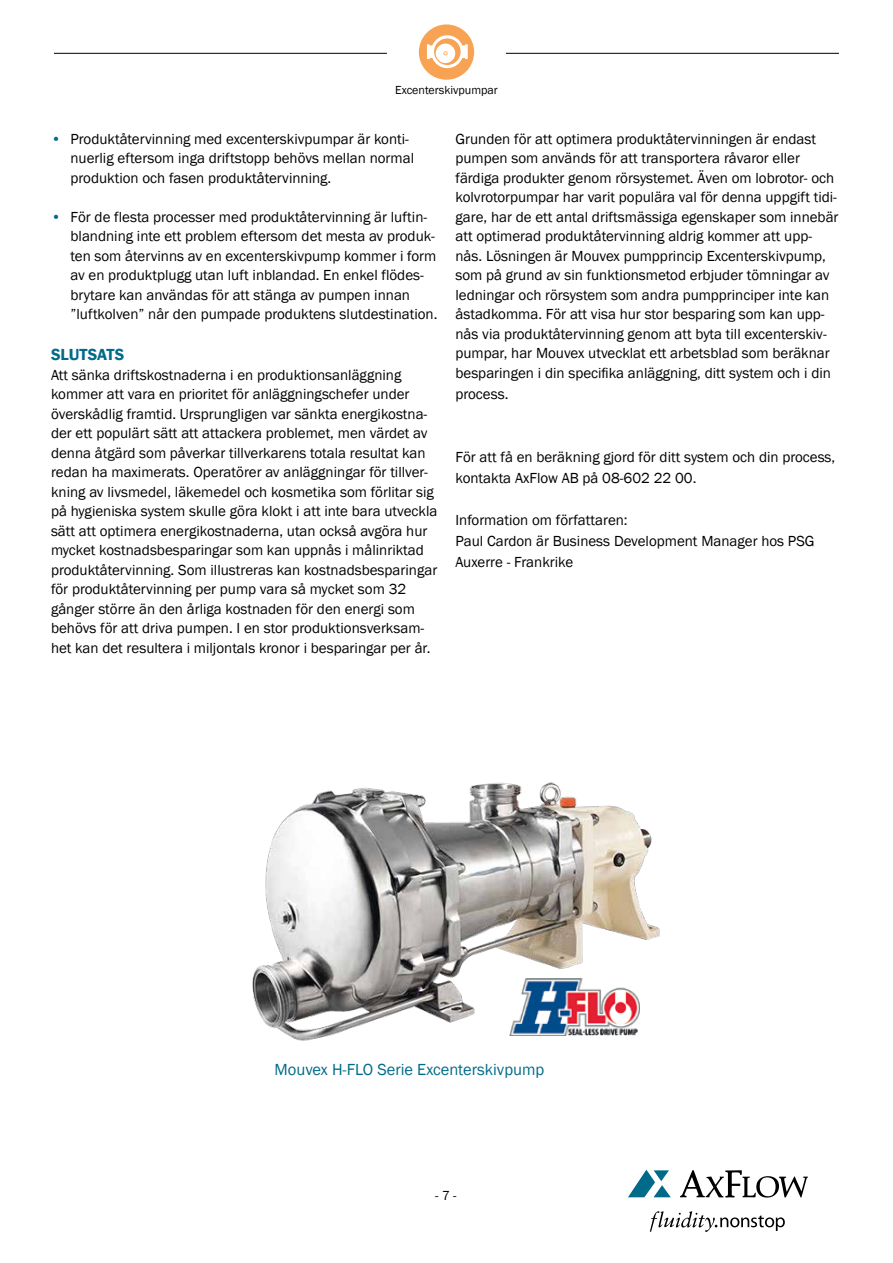
<style>
.page{position:relative;width:893px;height:1263px;background:#fff}
.page>*{position:absolute;margin:0;border:0;box-sizing:border-box;transform-origin:0 0}
.t1{font:16.5px "Franklin Gothic";color:#006b88}
.t2{font:600 16.5px "Franklin Gothic";color:#006b88}
.t3{font:15px/19.5px "Franklin Gothic";color:#000}
.t4{font:13.5px "Franklin Gothic";color:#000}
.t5{font:12px "Franklin Gothic";color:#000}
.s1{color:#006b88}
</style>
<div class="page">
<hr style="left:54px;top:53px;width:333px;height:1px;background:#000">
<hr style="left:506px;top:53px;width:333px;height:1px;background:#000">
<div style="left:419px;top:24px;width:55px;height:56px;background:#f8a354;border-radius:50%"></div>
<svg style="left:427px;top:35px;width:41px;height:33px"></svg>
<svg style="left:628px;top:1170px;width:43px;height:27px"></svg>
<svg style="left:680px;top:1170px;width:128px;height:28px"></svg>
<svg style="left:650px;top:1211px;width:135px;height:21px"></svg>
<img style="left:252px;top:782px;width:408px;height:259px">
<img style="left:509px;top:979px;width:130px;height:56px">
<p class="t5" style="left:395px;top:82px;width:104px">Excenterskivpumpar</p>
<p class="t3" style="left:71px;top:129px;width:345px;text-indent:-19px"><span class="s1">•</span> Produktåtervinning med excenterskivpumpar är konti&shy;nuerlig eftersom inga driftstopp behövs mellan normal produktion och fasen produktåtervinning.</p>
<p class="t3" style="left:70px;top:207px;width:368px;text-indent:-19px"><span class="s1">•</span> För de flesta processer med produktåtervinning är luftin&shy;blandning inte ett problem eftersom det mesta av produk&shy;ten som återvinns av en excenterskivpump kommer i form av en produktplugg utan luft inblandad. En enkel flödes&shy;brytare kan användas för att stänga av pumpen innan ”luftkolven” når den pumpade produktens slutdestination.</p>
<p class="t2" style="left:51px;top:344px;width:75px">SLUTSATS</p>
<p class="t3" style="left:51px;top:365px;width:388px">Att sänka driftskostnaderna i en produktionsanläggning kommer att vara en prioritet för anläggningschefer under överskådlig framtid. Ursprungligen var sänkta energikostna&shy;der ett populärt sätt att attackera problemet, men värdet av denna åtgärd som påverkar tillverkarens totala resultat kan redan ha maximerats. Operatörer av anläggningar för tillver&shy;kning av livsmedel, läkemedel och kosmetika som förlitar sig på hygieniska system skulle göra klokt i att inte bara utveckla sätt att optimera energikostnaderna, utan också avgöra hur mycket kostnadsbesparingar som kan uppnås i målinriktad produktåtervinning. Som illustreras kan kostnadsbesparingar för produktåtervinning per pump vara så mycket som 32 gånger större än den årliga kostnaden för den energi som behövs för att driva pumpen. I en stor produktionsverksam&shy;het kan det resultera i miljontals kronor i besparingar per år.</p>
<p class="t3" style="left:455px;top:129px;width:385px">Grunden för att optimera produktåtervinningen är endast pumpen som används för att transportera råvaror eller färdiga produkter genom rörsystemet. Även om lobrotor- och kolvrotorpumpar har varit populära val för denna uppgift tidi&shy;gare, har de ett antal driftsmässiga egenskaper som innebär att optimerad produktåtervinning aldrig kommer att upp&shy;nås. Lösningen är Mouvex pumpprincip Excenterskivpump, som på grund av sin funktionsmetod erbjuder tömningar av ledningar och rörsystem som andra pumpprinciper inte kan åstadkomma. För att visa hur stor besparing som kan upp&shy;nås via produktåtervinning genom att byta till excenterskiv&shy;pumpar, har Mouvex utvecklat ett arbetsblad som beräknar besparingen i din specifika anläggning, ditt system och i din</p>
<p class="t3" style="left:455px;top:384px;width:54px">process.</p>
<p class="t3" style="left:455px;top:447px;width:381px;line-height:21px">För att få en beräkning gjord för ditt system och din process, kontakta AxFlow AB på 08-602 22 00.</p>
<p class="t3" style="left:455px;top:510px;width:361px;line-height:21px">Information om författaren:<br>Paul Cardon är Business Development Manager hos PSG<br>Auxerre - Frankrike</p>
<p class="t1" style="left:275px;top:1059px;width:271px">Mouvex H-FLO Serie Excenterskivpump</p>
<p class="t4" style="left:435px;top:1186px;width:23px">- 7 -</p>
</div>
